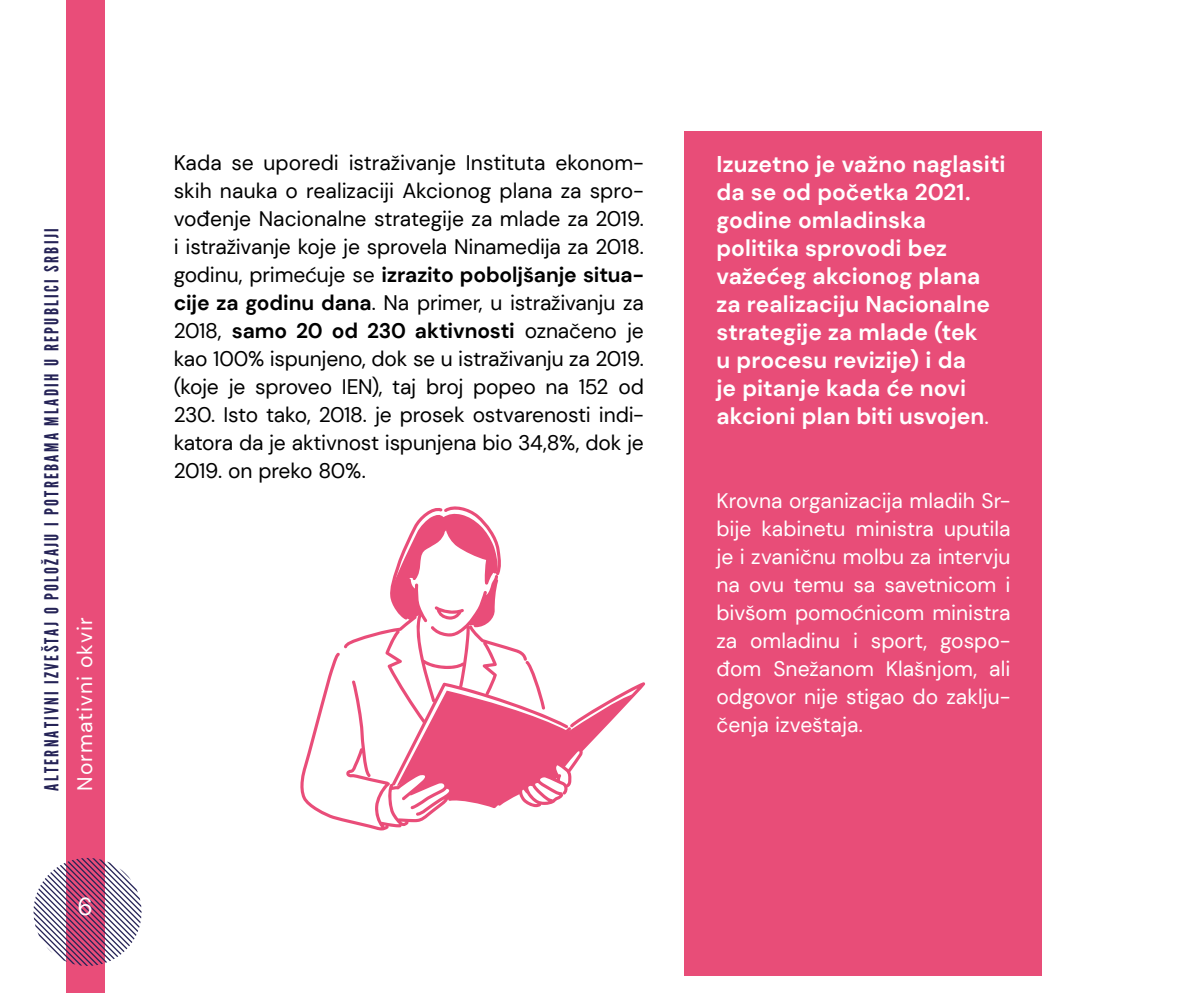
<style>
.page{position:relative;width:1191px;height:993px;background:#fff}
.page>*{position:absolute;margin:0;border:0;box-sizing:border-box;transform-origin:0 0}
.t1{font:24.5px "DM Sans";color:#fff}
.Body_text{font:700 22.75px/28px "DM Sans";color:#fff}
.Body_text-2{font:21px/28px "DM Sans";letter-spacing:-.01em;color:#000;text-align:justify}
.Body_text-3{font:21px/28px "DM Sans";color:#fff;text-align:justify}
.Body_text-4{font:21px "DM Sans";letter-spacing:.05em;color:#fff}
.t2{font:19.25px "League Gothic";letter-spacing:.12em;color:#262457}
.s1{font-weight:700}
.s2{font-weight:400}
</style>
<div class="page">
<div style="left:66px;top:0;width:38px;height:992px;background:#e94d79"></div>
<svg style="left:34px;top:857px;width:107px;height:108px"></svg>
<div style="left:685px;top:131px;width:357px;height:844px;background:#e84d78"></div>
<svg style="left:394px;top:506px;width:107px;height:68px"></svg>
<svg style="left:568px;top:682px;width:77px;height:105px"></svg>
<svg style="left:300px;top:574px;width:268px;height:256px"></svg>
<p class="t2" style="left:40px;top:790px;width:563px;rotate:-90deg">ALTERNATIVNI IZVEŠTAJ O POLOŽAJU I POTREBAMA MLADIH U REPUBLICI SRBIJI</p>
<p class="Body_text-4" style="left:72px;top:790px;width:175px;rotate:-90deg">Normativni okvir</p>
<p class="t1" style="left:78px;top:890px;width:17px">6</p>
<p class="Body_text-2" style="left:174px;top:148px;width:472px">Kada se uporedi istraživanje Instituta ekonom&shy;skih nauka o realizaciji Akcionog plana za spro&shy;vođenje Nacionalne strategije za mlade za 2019. i istraživanje koje je sprovela Ninamedija za 2018. godinu, primećuje se <span class="s1">izrazito poboljšanje situa&shy;cije za godinu dana</span>. Na primer, u istraživanju za 2018, <span class="s1">samo 20 od 230 aktivnosti</span> označeno je kao 100% ispunjeno, dok se u istraživanju za 2019. (koje je sproveo IEN), taj broj popeo na 152 od 230. Isto tako, 2018. je prosek ostvarenosti indi&shy;katora da je aktivnost ispunjena bio 34,8%, dok je 2019. on preko 80%.</p>
<p class="Body_text" style="left:716px;top:149px;width:290px">Izuzetno je važno naglasiti da se od početka 2021. godine omladinska politika sprovodi bez važećeg akcionog plana za realizaciju Nacionalne strategije za mlade (tek<br>u procesu revizije) i da<br>je pitanje kada će novi akcioni plan biti usvojen<span class="s2">.</span></p>
<p class="Body_text-3" style="left:716px;top:486px;width:295px">Krovna organizacija mladih Sr&shy;bije kabinetu ministra uputila je i zvaničnu molbu za intervju na ovu temu sa savetnicom i bivšom pomoćnicom ministra za omladinu i sport, gospo&shy;đom Snežanom Klašnjom, ali odgovor nije stigao do zaklju&shy;čenja izveštaja.</p>
</div>
